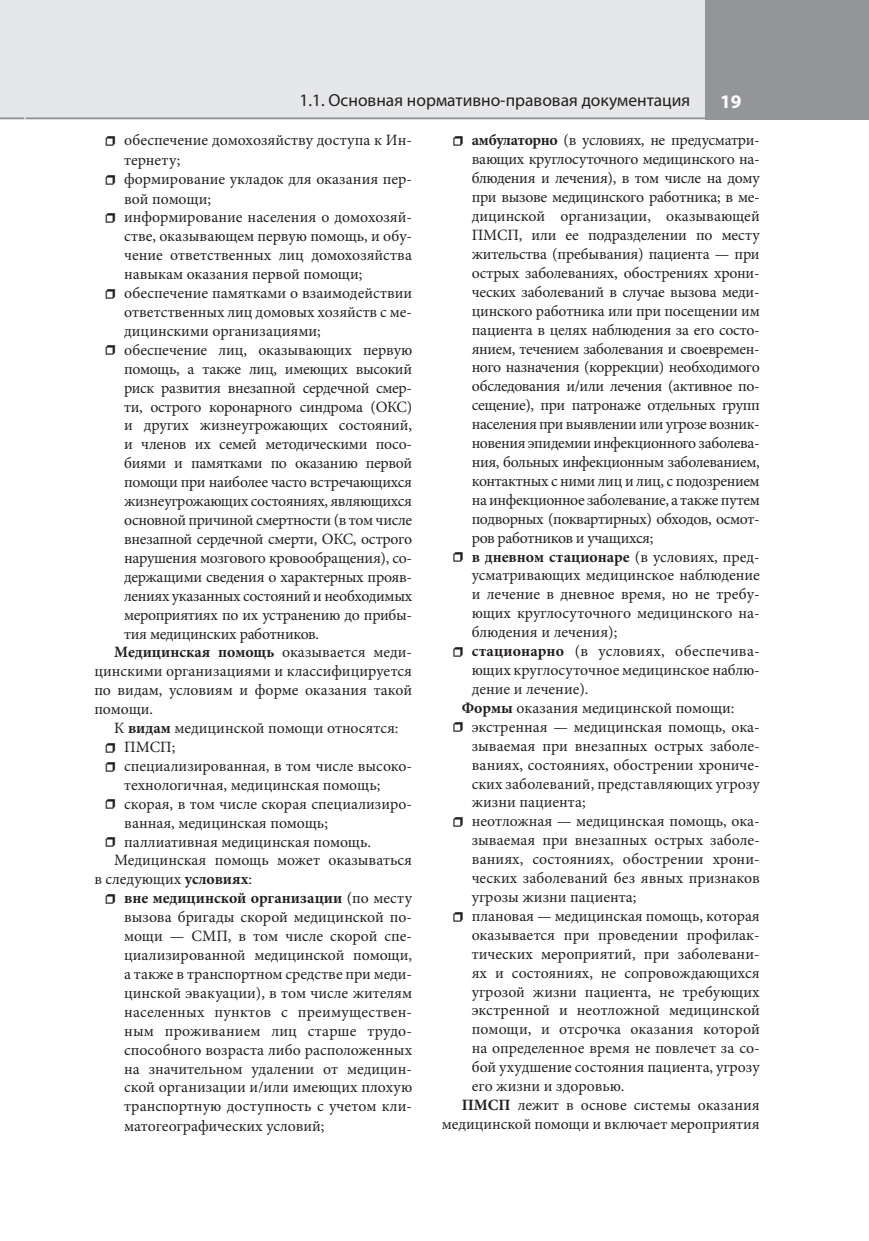
<style>
.page{position:relative;width:869px;height:1241px;background:#fff}
.page>*{position:absolute;margin:0;border:0;box-sizing:border-box;transform-origin:0 0}
.t1{font:700 19.25px "Myriad Pro";color:#fff}
.t2{font:17.5px "Myriad Pro";color:#231f20}
.t3{font:15.75px/18.9px "Minion Pro";letter-spacing:-.005em;color:#231f20;text-align:justify}
.t4{font:15.75px "Minion Pro";letter-spacing:-.025em;color:#231f20}
.t5{font:700 15.75px "Minion Pro";color:#231f20}
.s1{font-size:27.12px}
.s2{font-weight:400}
.s3{font-weight:700}
</style>
<div class="page">
<div style="left:26px;top:0;width:678px;height:119px;background:#e6e7e9"></div>
<div style="left:0;top:0;width:24px;height:119px;background:#e6e7e9"></div>
<div style="left:704px;top:0;width:164px;height:119px;background:#939598"></div>
<hr style="left:0;top:117px;width:24px;height:2px;background:#939598">
<hr style="left:26px;top:117px;width:683px;height:2px;background:#939598">
<p class="t2" style="left:299px;top:90px;width:392px">1.1. Основная нормативно-правовая документация</p>
<p class="t1" style="left:719px;top:90px;width:23px">19</p>
<p class="t3" style="left:124px;top:132px;width:289px;line-height:19.4px;text-indent:-20px"><span class="s1">•</span> обеспечение домохозяйству доступа к Ин&shy;тернету;</p>
<p class="t3" style="left:124px;top:171px;width:289px;line-height:19.4px;text-indent:-20px"><span class="s1">•</span> формирование укладок для оказания пер&shy;вой помощи;</p>
<p class="t3" style="left:124px;top:209px;width:289px;text-indent:-20px"><span class="s1">•</span> информирование населения о домохозяй&shy;стве, оказывающем первую помощь, и обу&shy;чение ответственных лиц домохозяйства навыкам оказания первой помощи;</p>
<p class="t3" style="left:124px;top:285px;width:289px;text-indent:-20px"><span class="s1">•</span> обеспечение памятками о взаимодействии ответственных лиц домовых хозяйств с ме&shy;дицинскими организациями;</p>
<p class="t3" style="left:104px;top:341px;width:309px"><span class="s1">•</span> обеспечение л иц, оказывающих первую</p>
<p class="t3" style="left:124px;top:360px;width:289px">помощь, а также лиц, имеющих высокий</p>
<p class="t3" style="left:124px;top:379px;width:289px">риск развития внезапной сердечной смер-</p>
<p class="t3" style="left:124px;top:398px;width:289px">ти, острого коронарного синдрома (ОКС)</p>
<p class="t3" style="left:124px;top:417px;width:289px">и других жизнеугрожающих состояний,</p>
<p class="t3" style="left:124px;top:436px;width:289px">и членов их семей методическими посо-</p>
<p class="t3" style="left:124px;top:455px;width:289px">биями и памятками по оказанию первой</p>
<p class="t3" style="left:124px;top:474px;width:289px">помощи при наиболее часто встречающихся</p>
<p class="t4" style="left:124px;top:494px;width:289px">жизнеугрожающих состояниях, являющихся</p>
<p class="t3" style="left:124px;top:511px;width:289px">основ ной причиной смертности (в том числе</p>
<p class="t3" style="left:124px;top:530px;width:289px">внезапной сердечной смерти, ОКС, острого</p>
<p class="t3" style="left:124px;top:549px;width:289px">нарушения мозгового кровообращения), со-</p>
<p class="t3" style="left:124px;top:568px;width:289px">держащими сведения о характерных прояв-</p>
<p class="t4" style="left:124px;top:589px;width:289px">лениях указанных состояний и необходимых</p>
<p class="t3" style="left:124px;top:606px;width:289px">мероприятиях по их устранению до прибы-</p>
<p class="t3" style="left:124px;top:625px;width:196px">тия медицинских работников.</p>
<p class="t5" style="left:114px;top:642px;width:299px">Медицинская помо щь <span class="s2">оказывается меди-</span></p>
<p class="t3" style="left:94px;top:663px;width:319px">цинскими организациями и классифицируется</p>
<p class="t3" style="left:94px;top:682px;width:319px">по видам, условиям и форме оказания такой</p>
<p class="t3" style="left:94px;top:700px;width:60px">помощи.</p>
<p class="t3" style="left:114px;top:719px;width:286px">К <span class="s3">видам</span> медицинской помощи относятся:</p>
<p class="t3" style="left:104px;top:738px;width:73px"><span class="s1">•</span> ПМСП;</p>
<p class="t3" style="left:124px;top:757px;width:289px;text-indent:-20px"><span class="s1">•</span> специализированная, в том числе высоко&shy;технологичная, медицинская помощь;</p>
<p class="t3" style="left:124px;top:795px;width:289px;text-indent:-20px"><span class="s1">•</span> скорая, в том числе скорая специализиро&shy;ванная, медицинская помощь;</p>
<p class="t3" style="left:104px;top:833px;width:268px"><span class="s1">•</span> паллиативная медицинская помощь.</p>
<p class="t3" style="left:114px;top:852px;width:299px">Медицинская помощь может оказываться</p>
<p class="t3" style="left:94px;top:871px;width:159px">в следующих <span class="s3">условиях</span>:</p>
<p class="t3" style="left:124px;top:889px;width:289px;text-indent:-20px"><span class="s1">•</span> <span class="s3">вне медицинской организации</span> (по месту вызова бригады скорой медицинской по&shy;мощи — СМП, в том числе скорой спе&shy;циализированной медицинской помощи, а также в транспортном средстве при меди&shy;цинской эвакуации), в том числе жителям населенных пунктов с преимуществен&shy;ным проживанием лиц старше трудо&shy;способного возраста либо расположенных на значительном удалении от медицин&shy;ской организации и/или имеющих плохую транспортную доступность с учетом кли&shy;матогеографических условий;</p>
<p class="t3" style="left:471px;top:132px;width:289px;text-indent:-20px"><span class="s1">•</span> <span class="s3">амбулаторно</span> (в условиях, не предусматри&shy;вающих круглосуточного медицинского на&shy;блюдения и лечения), в том числе на дому при вызове медицинского работника; в ме&shy;дицинской организации, оказывающей ПМСП, или ее подразделении по месту жительства (пребывания) пациента — при острых заболеваниях, обострениях хрони&shy;ческих заболеваний в случае вызова меди&shy;цинского работника или при посещении им пациента в целях наблюдения за его состо&shy;янием, течением заболевания и своевремен&shy;ного назначения (коррекции) необходимого обследования и/или лечения (активное по&shy;сещение), при патронаже отдельных групп населения при выявлении или угрозе возник&shy;новения эпидемии инфекционного заболева&shy;ния, больных инфекционным заболеванием, контактных с ними лиц и лиц, с подозрением на инфекционное заболевание, а также путем подворных (поквартирных) обходов, осмот&shy;ров работников и учащихся;</p>
<p class="t3" style="left:471px;top:548px;width:289px;text-indent:-20px"><span class="s1">•</span> <span class="s3">в дневном стационаре</span> (в условиях, пред&shy;усматривающих медицинское наблюдение и лечение в дневное время, но не требу&shy;ющих круглосуточного медицинского на&shy;блюдения и лечения);</p>
<p class="t3" style="left:451px;top:642px;width:309px"><span class="s1">•</span> <span class="s3">стационарно</span> (в условиях, обеспечива-</p>
<p class="t3" style="left:471px;top:661px;width:289px">ющих круглосуточное медицинское наблю-</p>
<p class="t3" style="left:471px;top:680px;width:118px">дение и лечение).</p>
<p class="t3" style="left:461px;top:699px;width:274px"><span class="s3">Формы</span> оказания медицинской помощи:</p>
<p class="t3" style="left:471px;top:718px;width:289px;text-indent:-20px"><span class="s1">•</span> экстренная — медицинская помощь, ока&shy;зываемая при внезапных острых заболе&shy;ваниях, состояниях, обострении хрониче&shy;ских заболеваний, представляющих угрозу жизни пациента;</p>
<p class="t3" style="left:471px;top:813px;width:289px;text-indent:-20px"><span class="s1">•</span> неотложная — медицинская помощь, ока&shy;зываемая при внезапных острых заболе&shy;ваниях, состояниях, обострении хрони&shy;ческих заболеваний без явных признаков угрозы жизни пациента;</p>
<p class="t3" style="left:451px;top:907px;width:309px"><span class="s1">•</span> плановая — медицинская помощь, которая</p>
<p class="t3" style="left:471px;top:926px;width:289px">оказывается при проведении профилак-</p>
<p class="t3" style="left:471px;top:945px;width:289px">тических мероприятий, при заболевани-</p>
<p class="t3" style="left:471px;top:964px;width:289px">ях и состояниях, не сопровождающихся</p>
<p class="t3" style="left:471px;top:983px;width:289px">угрозой жизни пациента, не требующих</p>
<p class="t3" style="left:471px;top:1002px;width:289px">экстренной и неотложной медицинской</p>
<p class="t3" style="left:471px;top:1020px;width:289px">помощи, и отсрочка оказания которой</p>
<p class="t3" style="left:471px;top:1039px;width:289px">на определенное время не повлечет за со-</p>
<p class="t3" style="left:471px;top:1058px;width:289px">бой ухудшение состояния пациента, угрозу</p>
<p class="t3" style="left:471px;top:1077px;width:154px">его жизни и здоровью.</p>
<p class="t3" style="left:461px;top:1096px;width:299px"><span class="s3">ПМСП</span> лежит в основе системы оказания</p>
<p class="t3" style="left:441px;top:1115px;width:319px">медицинской помощи и включает мероприятия</p>
</div>
